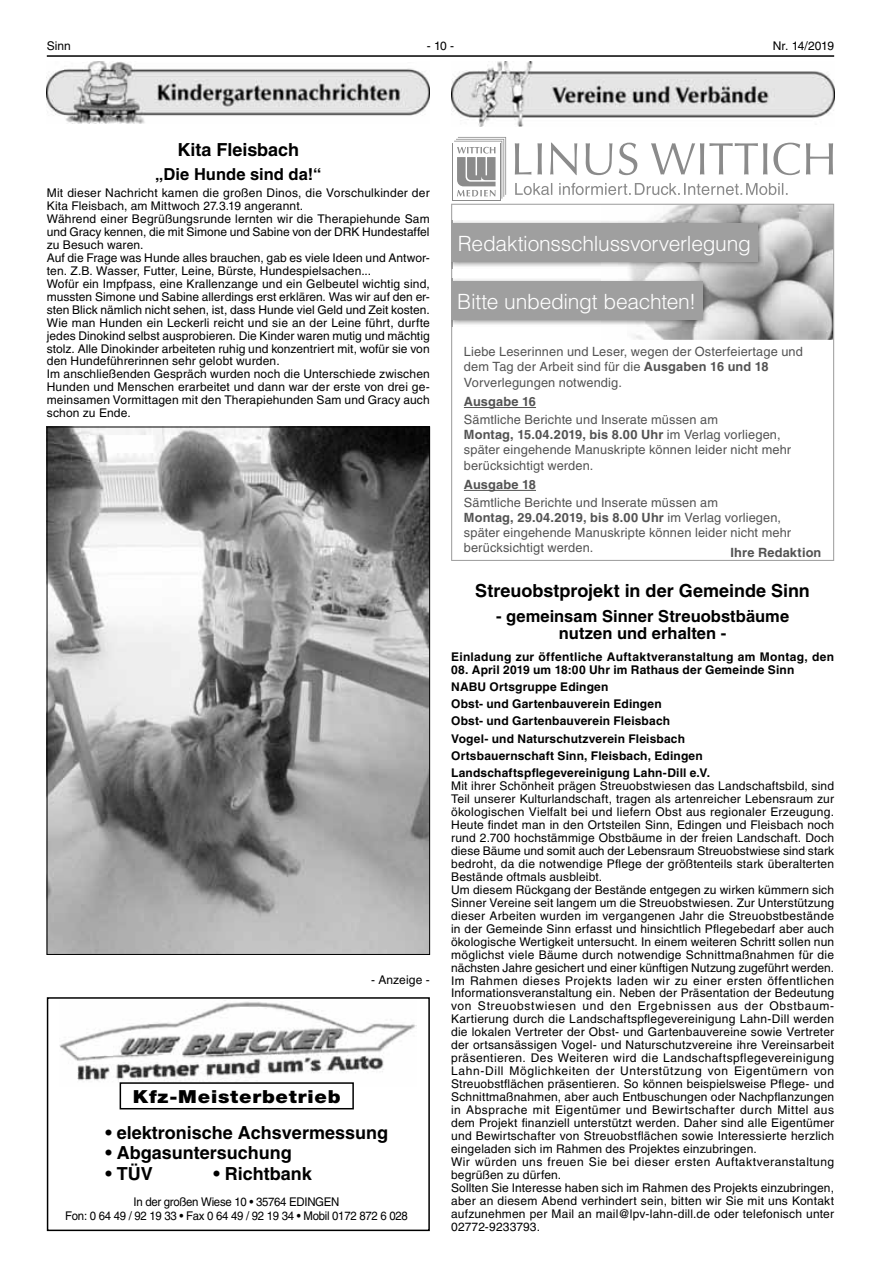
<style>
.page{position:relative;width:881px;height:1263px;background:#fff}
.page>*{position:absolute;margin:0;border:0;box-sizing:border-box;transform-origin:0 0}
.t1{font:300 21px "Helvetica LT";letter-spacing:-.015em;color:#fff}
.t2{font:700 18px "Helvetica LT";color:#000}
.t3{font:900 18px "Helvetica Neue LT";letter-spacing:.04em;color:#000;scale:1.1 1}
.t4{font:700 16.5px/17.9px "Helvetica LT";color:#000;text-align:center}
.t5{font:12.75px/15.3px "Helvetica LT";letter-spacing:.01em;color:#535353}
.t6{font:700 12.75px "Helvetica LT";letter-spacing:.015em;color:#535353}
.t7{font:12px/12.9px "Helvetica LT";letter-spacing:.015em;color:#000}
.t8{font:700 12px/17.2px "Helvetica LT";letter-spacing:.015em;color:#000}
.t9{font:12px/14.2px "Helvetica LT";letter-spacing:-.025em;color:#000;text-align:center;scale:.95 1}
.s1{font-weight:700}
</style>
<div class="page">
<hr style="left:47px;top:55px;width:786px;height:2px;background:#000">
<img style="left:451px;top:62px;width:382px;height:64px">
<div style="left:452px;top:143px;width:48px;height:58px;background:#8b8b8b"></div>
<div style="left:453px;top:143px;width:46px;height:57px;background:#fff"></div>
<svg style="left:454px;top:137px;width:378px;height:62px"></svg>
<svg style="left:451px;top:204px;width:382px;height:357px"></svg>
<img style="left:451px;top:220px;width:312px;height:48px">
<div style="left:451px;top:224px;width:306px;height:38px;background:#9f9f9f"></div>
<img style="left:451px;top:278px;width:257px;height:48px">
<div style="left:451px;top:282px;width:251px;height:38px;background:#9f9f9f"></div>
<hr style="left:463px;top:407px;width:73px;height:1px;background:#535353">
<hr style="left:463px;top:490px;width:73px;height:1px;background:#535353">
<img style="left:47px;top:62px;width:382px;height:61px">
<img style="left:49px;top:429px;width:378px;height:524px">
<img style="left:60px;top:1001px;width:356px;height:81px">
<div style="left:47px;top:997px;width:382px;height:234px;border:2px solid #000"></div>
<div style="left:119px;top:1082px;width:235px;height:27px;border:2px solid #000"></div>
<p class="t7" style="left:47px;top:40px;width:26px">Sinn</p>
<p class="t7" style="left:426px;top:40px;width:29px">-10-</p>
<p class="t7" style="left:772px;top:40px;width:63px">Nr. 14/2019</p>
<h2 class="t2" style="left:177px;top:142px;width:123px">Kita Fleisbach</h2>
<h3 class="t4" style="left:155px;top:167px;width:168px">„Die Hunde sind da!“</h3>
<p class="t7" style="left:47px;top:188px;width:384px">Mit dieser Nachricht kamen die großen Dinos, die Vorschulkinder der Kita Fleisbach, am Mittwoch 27.3.19 angerannt.<br>Während einer Begrüßungsrunde lernten wir die Therapiehunde Sam und Gracy kennen, die mit Simone und Sabine von der DRK Hundestaffel zu Besuch waren.<br>Auf die Frage was Hunde alles brauchen, gab es viele Ideen und Antwor&shy;ten. Z.B. Wasser, Futter, Leine, Bürste, Hundespielsachen...<br>Wofür ein Impfpass, eine Krallenzange und ein Gelbeutel wichtig sind, mussten Simone und Sabine allerdings erst erklären. Was wir auf den er&shy;sten Blick nämlich nicht sehen, ist, dass Hunde viel Geld und Zeit kosten.<br>Wie man Hunden ein Leckerli reicht und sie an der Leine führt, durfte jedes Dinokind selbst ausprobieren. Die Kinder waren mutig und mächtig stolz. Alle Dinokinder arbeiteten ruhig und konzentriert mit, wofür sie von den Hundeführerinnen sehr gelobt wurden.<br>Im anschließenden Gespräch wurden noch die Unterschiede zwischen Hunden und Menschen erarbeitet und dann war der erste von drei ge&shy;meinsamen Vormittagen mit den Therapiehunden Sam und Gracy auch schon zu Ende.</p>
<p class="t7" style="left:371px;top:975px;width:60px">- Anzeige -</p>
<h2 class="t3" style="left:133px;top:1086px;width:190px">Kfz-Meisterbetrieb</h2>
<h2 class="t2" style="left:105px;top:1122px;width:284px">• elektronische Achsvermessung</h2>
<h2 class="t2" style="left:105px;top:1142px;width:188px">• Abgasuntersuchung</h2>
<h2 class="t2" style="left:105px;top:1163px;width:49px">• TÜV</h2>
<h2 class="t2" style="left:213px;top:1163px;width:100px">• Richtbank</h2>
<p class="t9" style="left:65px;top:1195px;width:362px">In der großen Wiese 10 • 35764 EDINGEN<br>Fon: 0 64 49 / 92 19 33 • Fax 0 64 49 / 92 19 34 • Mobil 0172 872 6 028</p>
<h1 class="t1" style="left:457px;top:231px;width:294px">Redaktionsschlussvorverlegung</h1>
<h1 class="t1" style="left:457px;top:289px;width:240px">Bitte unbedingt beachten!</h1>
<p class="t5" style="left:463px;top:344px;width:340px">Liebe Leserinnen und Leser, wegen der Osterfeiertage und dem Tag der Arbeit sind für die <span class="s1">Ausgaben 16 und 18<br></span>Vorverlegungen notwendig.</p>
<p class="t6" style="left:463px;top:394px;width:74px">Ausgabe 16</p>
<p class="t5" style="left:463px;top:411px;width:328px">Sämtliche Berichte und Inserate müssen am<br><span class="s1">Montag, 15.04.2019, bis 8.00 Uhr</span> im Verlag vorliegen, später eingehende Manuskripte können leider nicht mehr berücksichtigt werden.</p>
<p class="t6" style="left:463px;top:477px;width:74px">Ausgabe 18</p>
<p class="t5" style="left:463px;top:494px;width:328px">Sämtliche Berichte und Inserate müssen am<br><span class="s1">Montag, 29.04.2019, bis 8.00 Uhr</span> im Verlag vorliegen, später eingehende Manuskripte können leider nicht mehr berücksichtigt werden.</p>
<p class="t6" style="left:730px;top:545px;width:92px">Ihre Redaktion</p>
<h2 class="t2" style="left:475px;top:584px;width:336px">Streuobstprojekt in der Gemeinde Sinn</h2>
<h3 class="t4" style="left:496px;top:608px;width:294px">- gemeinsam Sinner Streuobstbäume nutzen und erhalten -</h3>
<p class="t8" style="left:451px;top:649px;width:384px">Einladung zur öffentliche Auftaktveranstaltung am Montag, den</p>
<p class="t8" style="left:451px;top:662px;width:344px">08. April 2019 um 18:00 Uhr im Rathaus der Gemeinde Sinn NABU Ortsgruppe Edingen<br>Obst- und Gartenbauverein Edingen<br>Obst- und Gartenbauverein Fleisbach<br>Vogel- und Naturschutzverein Fleisbach<br>Ortsbauernschaft Sinn, Fleisbach, Edingen Landschaftspflegevereinigung Lahn-Dill e.V.</p>
<p class="t7" style="left:451px;top:781px;width:384px">Mit ihrer Schönheit prägen Streuobstwiesen das Landschaftsbild, sind Teil unserer Kulturlandschaft, tragen als artenreicher Lebensraum zur ökologischen Vielfalt bei und liefern Obst aus regionaler Erzeugung.<br>Heute findet man in den Ortsteilen Sinn, Edingen und Fleisbach noch rund 2.700 hochstämmige Obstbäume in der freien Landschaft. Doch diese Bäume und somit auch der Lebensraum Streuobstwiese sind stark bedroht, da die notwendige Pflege der größtenteils stark überalterten Bestände oftmals ausbleibt.<br>Um diesem Rückgang der Bestände entgegen zu wirken kümmern sich Sinner Vereine seit langem um die Streuobstwiesen. Zur Unterstützung dieser Arbeiten wurden im vergangenen Jahr die Streuobstbestände in der Gemeinde Sinn erfasst und hinsichtlich Pflegebedarf aber auch ökologische Wertigkeit untersucht. In einem weiteren Schritt sollen nun möglichst viele Bäume durch notwendige Schnittmaßnahmen für die nächsten Jahre gesichert und einer künftigen Nutzung zugeführt werden.<br>Im Rahmen dieses Projekts laden wir zu einer ersten öffentlichen Informationsveranstaltung ein. Neben der Präsentation der Bedeutung von Streuobstwiesen und den Ergebnissen aus der Obstbaum-Kartierung durch die Landschaftspflegevereinigung Lahn-Dill werden die lokalen Vertreter der Obst- und Gartenbauvereine sowie Vertreter der ortsansässigen Vogel- und Naturschutzvereine ihre Vereinsarbeit präsentieren. Des Weiteren wird die Landschaftspflegevereinigung Lahn-Dill Möglichkeiten der Unterstützung von Eigentümern von Streuobstflächen präsentieren. So können beispielsweise Pflege- und Schnittmaßnahmen, aber auch Entbuschungen oder Nachpflanzungen in Absprache mit Eigentümer und Bewirtschafter durch Mittel aus dem Projekt finanziell unterstützt werden. Daher sind alle Eigentümer und Bewirtschafter von Streuobstflächen sowie Interessierte herzlich eingeladen sich im Rahmen des Projektes einzubringen.<br>Wir würden uns freuen Sie bei dieser ersten Auftaktveranstaltung begrüßen zu dürfen.<br>Sollten Sie Interesse haben sich im Rahmen des Projekts einzubringen, aber an diesem Abend verhindert sein, bitten wir Sie mit uns Kontakt aufzunehmen per Mail an mail@lpv-lahn-dill.de oder telefonisch unter 02772-9233793.</p>
</div>
